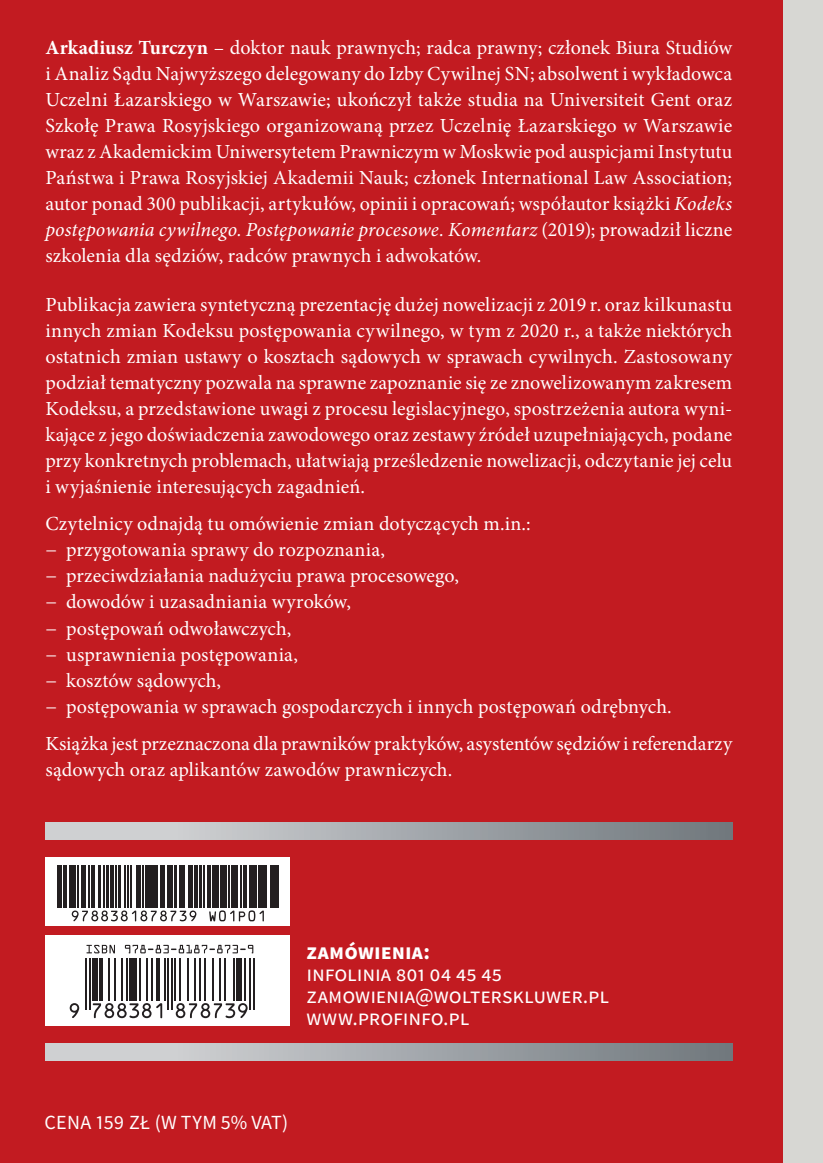
<style>
.page{position:relative;width:823px;height:1163px;background:#fff}
.page>*{position:absolute;margin:0;border:0;box-sizing:border-box;transform-origin:0 0}
.t1{font:22px/22px "Source Sans Pro";letter-spacing:-.005em;color:#fff}
.t2{font:700 22px "Source Sans Pro";letter-spacing:.005em;color:#fff}
.t3{font:20px/26px "Minion Pro";letter-spacing:.005em;color:#fff;text-align:justify}
.t4{font:20px "Source Sans Pro";letter-spacing:.01em;color:#fff}
.s1{font-weight:700}
.s2{font-style:italic}
</style>
<div class="page">
<div style="left:0;top:0;width:782px;height:1162px;background:#c21b21"></div>
<div style="left:782px;top:0;width:40px;height:1162px;background:#d7d7d3"></div>
<hr style="left:822px;top:0;width:1px;height:1162px;background:#d7d7d3">
<div style="left:45px;top:1043px;width:686px;height:17px;background:linear-gradient(to right,#dddddf,#727a80)"></div>
<div style="left:45px;top:822px;width:686px;height:17px;background:linear-gradient(to right,#dddddf,#727a80)"></div>
<div style="left:45px;top:934px;width:244px;height:91px;background:#fff"></div>
<svg style="left:86px;top:944px;width:29px;height:9px"></svg>
<svg style="left:125px;top:944px;width:128px;height:9px"></svg>
<svg style="left:70px;top:1003px;width:9px;height:14px"></svg>
<hr style="left:85px;top:958px;width:2px;height:51px;background:#231f20">
<hr style="left:89px;top:958px;width:2px;height:51px;background:#231f20">
<div style="left:92px;top:958px;width:6px;height:42px;background:#231f20"></div>
<hr style="left:99px;top:958px;width:4px;height:42px;background:#231f20">
<hr style="left:108px;top:958px;width:2px;height:42px;background:#231f20">
<hr style="left:114px;top:958px;width:1px;height:42px;background:#231f20">
<hr style="left:121px;top:958px;width:2px;height:42px;background:#231f20">
<hr style="left:126px;top:958px;width:2px;height:42px;background:#231f20">
<div style="left:130px;top:958px;width:7px;height:42px;background:#231f20"></div>
<hr style="left:139px;top:958px;width:1px;height:42px;background:#231f20">
<hr style="left:146px;top:958px;width:1px;height:42px;background:#231f20">
<hr style="left:151px;top:958px;width:2px;height:42px;background:#231f20">
<svg style="left:93px;top:1003px;width:69px;height:15px"></svg>
<hr style="left:156px;top:958px;width:4px;height:42px;background:#231f20">
<hr style="left:164px;top:958px;width:1px;height:42px;background:#231f20">
<hr style="left:167px;top:958px;width:2px;height:51px;background:#231f20">
<hr style="left:171px;top:958px;width:1px;height:51px;background:#231f20">
<hr style="left:174px;top:958px;width:2px;height:42px;background:#231f20">
<hr style="left:179px;top:958px;width:2px;height:42px;background:#231f20">
<hr style="left:187px;top:958px;width:1px;height:42px;background:#231f20">
<hr style="left:194px;top:958px;width:1px;height:42px;background:#231f20">
<hr style="left:199px;top:958px;width:2px;height:42px;background:#231f20">
<hr style="left:204px;top:958px;width:2px;height:42px;background:#231f20">
<hr style="left:211px;top:958px;width:2px;height:42px;background:#231f20">
<hr style="left:219px;top:958px;width:1px;height:42px;background:#231f20">
<hr style="left:224px;top:958px;width:2px;height:42px;background:#231f20">
<hr style="left:233px;top:958px;width:2px;height:42px;background:#231f20">
<svg style="left:176px;top:1003px;width:71px;height:14px"></svg>
<div style="left:236px;top:958px;width:6px;height:42px;background:#231f20"></div>
<hr style="left:243px;top:958px;width:2px;height:42px;background:#231f20">
<hr style="left:249px;top:958px;width:2px;height:51px;background:#231f20">
<hr style="left:252px;top:958px;width:2px;height:51px;background:#231f20">
<svg style="left:45px;top:857px;width:244px;height:68px;background:#c6c5c5"></svg>
<hr style="left:57px;top:864px;width:2px;height:43px;background:#231f20">
<hr style="left:60px;top:864px;width:1px;height:43px;background:#231f20">
<hr style="left:64px;top:864px;width:3px;height:43px;background:#231f20">
<div style="left:69px;top:864px;width:5px;height:43px;background:#231f20"></div>
<hr style="left:75px;top:864px;width:1px;height:43px;background:#231f20">
<hr style="left:77px;top:864px;width:1px;height:43px;background:#231f20">
<div style="left:81px;top:864px;width:5px;height:43px;background:#231f20"></div>
<hr style="left:88px;top:864px;width:1px;height:43px;background:#231f20">
<hr style="left:91px;top:864px;width:1px;height:43px;background:#231f20">
<hr style="left:94px;top:864px;width:1px;height:43px;background:#231f20">
<hr style="left:98px;top:864px;width:2px;height:43px;background:#231f20">
<hr style="left:104px;top:864px;width:1px;height:43px;background:#231f20">
<hr style="left:106px;top:864px;width:2px;height:43px;background:#231f20">
<hr style="left:110px;top:864px;width:4px;height:43px;background:#231f20">
<hr style="left:116px;top:864px;width:1px;height:43px;background:#231f20">
<hr style="left:118px;top:864px;width:2px;height:43px;background:#231f20">
<hr style="left:125px;top:864px;width:1px;height:43px;background:#231f20">
<hr style="left:127px;top:864px;width:1px;height:43px;background:#231f20">
<hr style="left:130px;top:864px;width:1px;height:43px;background:#231f20">
<hr style="left:136px;top:864px;width:2px;height:43px;background:#231f20">
<hr style="left:139px;top:864px;width:1px;height:43px;background:#231f20">
<hr style="left:142px;top:864px;width:2px;height:43px;background:#231f20">
<hr style="left:145px;top:864px;width:4px;height:43px;background:#231f20">
<hr style="left:150px;top:864px;width:3px;height:43px;background:#231f20">
<hr style="left:155px;top:864px;width:3px;height:43px;background:#231f20">
<hr style="left:160px;top:864px;width:1px;height:43px;background:#231f20">
<hr style="left:162px;top:864px;width:3px;height:43px;background:#231f20">
<hr style="left:167px;top:864px;width:2px;height:43px;background:#231f20">
<hr style="left:170px;top:864px;width:2px;height:43px;background:#231f20">
<hr style="left:175px;top:864px;width:2px;height:43px;background:#231f20">
<hr style="left:179px;top:864px;width:3px;height:43px;background:#231f20">
<hr style="left:183px;top:864px;width:2px;height:43px;background:#231f20">
<hr style="left:188px;top:864px;width:2px;height:43px;background:#231f20">
<hr style="left:191px;top:864px;width:1px;height:43px;background:#231f20">
<hr style="left:195px;top:864px;width:3px;height:43px;background:#231f20">
<hr style="left:199px;top:864px;width:2px;height:43px;background:#231f20">
<hr style="left:203px;top:864px;width:1px;height:43px;background:#231f20">
<hr style="left:207px;top:864px;width:3px;height:43px;background:#231f20">
<hr style="left:212px;top:864px;width:2px;height:43px;background:#231f20">
<hr style="left:216px;top:864px;width:3px;height:43px;background:#231f20">
<hr style="left:220px;top:864px;width:3px;height:43px;background:#231f20">
<hr style="left:224px;top:864px;width:3px;height:43px;background:#231f20">
<hr style="left:228px;top:864px;width:1px;height:43px;background:#231f20">
<hr style="left:231px;top:864px;width:3px;height:43px;background:#231f20">
<hr style="left:236px;top:864px;width:2px;height:43px;background:#231f20">
<hr style="left:240px;top:864px;width:1px;height:43px;background:#231f20">
<hr style="left:243px;top:864px;width:4px;height:43px;background:#231f20">
<hr style="left:249px;top:864px;width:2px;height:43px;background:#231f20">
<div style="left:252px;top:864px;width:5px;height:43px;background:#231f20"></div>
<hr style="left:258px;top:864px;width:1px;height:43px;background:#231f20">
<hr style="left:260px;top:864px;width:3px;height:43px;background:#231f20">
<hr style="left:264px;top:864px;width:3px;height:43px;background:#231f20">
<hr style="left:270px;top:864px;width:3px;height:43px;background:#231f20">
<hr style="left:274px;top:864px;width:1px;height:43px;background:#231f20">
<hr style="left:277px;top:864px;width:2px;height:43px;background:#231f20">
<svg style="left:72px;top:910px;width:124px;height:11px"></svg>
<svg style="left:209px;top:910px;width:55px;height:11px"></svg>
<p class="t3" style="left:45px;top:35px;width:688px"><span class="s1">Arkadiusz Turczyn</span> – doktor nauk prawnych; radca prawny; członek Biura Studiów i Analiz Sądu Najwyższego delegowany do Izby Cywilnej SN; absolwent i wykładowca Uczelni Łazarskiego w Warszawie; ukończył także studia na Universiteit Gent oraz Szkołę Prawa Rosyjskiego organizowaną przez Uczelnię Łazarskiego w Warszawie wraz z Akademickim Uniwersytetem Prawniczym w Moskwie pod auspicjami Instytutu Państwa i Prawa Rosyjskiej Akademii Nauk; członek International Law Association; autor ponad 300 publikacji, artykułów, opinii i opracowań; współautor książki <span class="s2">Kodeks postępowania cywilnego. Postępowanie procesowe. Komentarz</span> (2019); prowadził liczne szkolenia dla sędziów, radców prawnych i adwokatów.</p>
<p class="t3" style="left:45px;top:291px;width:688px">Publikacja zawiera syntetyczną prezentację dużej nowelizacji z 2019 r. oraz kilkunastu innych zmian Kodeksu postępowania cywilnego, w tym z 2020 r., a także niektórych ostatnich zmian ustawy o kosztach sądowych w sprawach cywilnych. Zastosowany podział tematyczny pozwala na sprawne zapoznanie się ze znowelizowanym zakresem Kodeksu, a przedstawione uwagi z procesu legislacyjnego, spostrzeżenia autora wyni&shy;kające z jego doświadczenia zawodowego oraz zestawy źródeł uzupełniających, podane przy konkretnych problemach, ułatwiają prześledzenie nowelizacji, odczytanie jej celu i wyjaśnienie interesujących zagadnień.</p>
<p class="t3" style="left:45px;top:511px;width:627px;text-align:left">Czytelnicy odnajdą tu omówienie zmian dotyczących m.in.:<br>− przygotowania sprawy do rozpoznania,<br>− przeciwdziałania nadużyciu prawa procesowego,<br>− dowodów i uzasadniania wyroków,<br>− postępowań odwoławczych,<br>− usprawnienia postępowania,<br>− kosztów sądowych,<br>− postępowania w sprawach gospodarczych i innych postępowań odrębnych.</p>
<p class="t3" style="left:45px;top:730px;width:687px">Książka jest przeznaczona dla prawników praktyków, asystentów sędziów i referendarzy sądowych oraz aplikantów zawodów prawniczych.</p>
<p class="t2" style="left:306px;top:936px;width:125px">zamówienia:</p>
<p class="t1" style="left:306px;top:962px;width:304px">infolinia 801 04 45 45 zamowienia@wolterskluwer.pl www.profinfo.pl</p>
<p class="t4" style="left:44px;top:1109px;width:245px">CENA 159 ZŁ (W TYM 5% VAT)</p>
</div>
